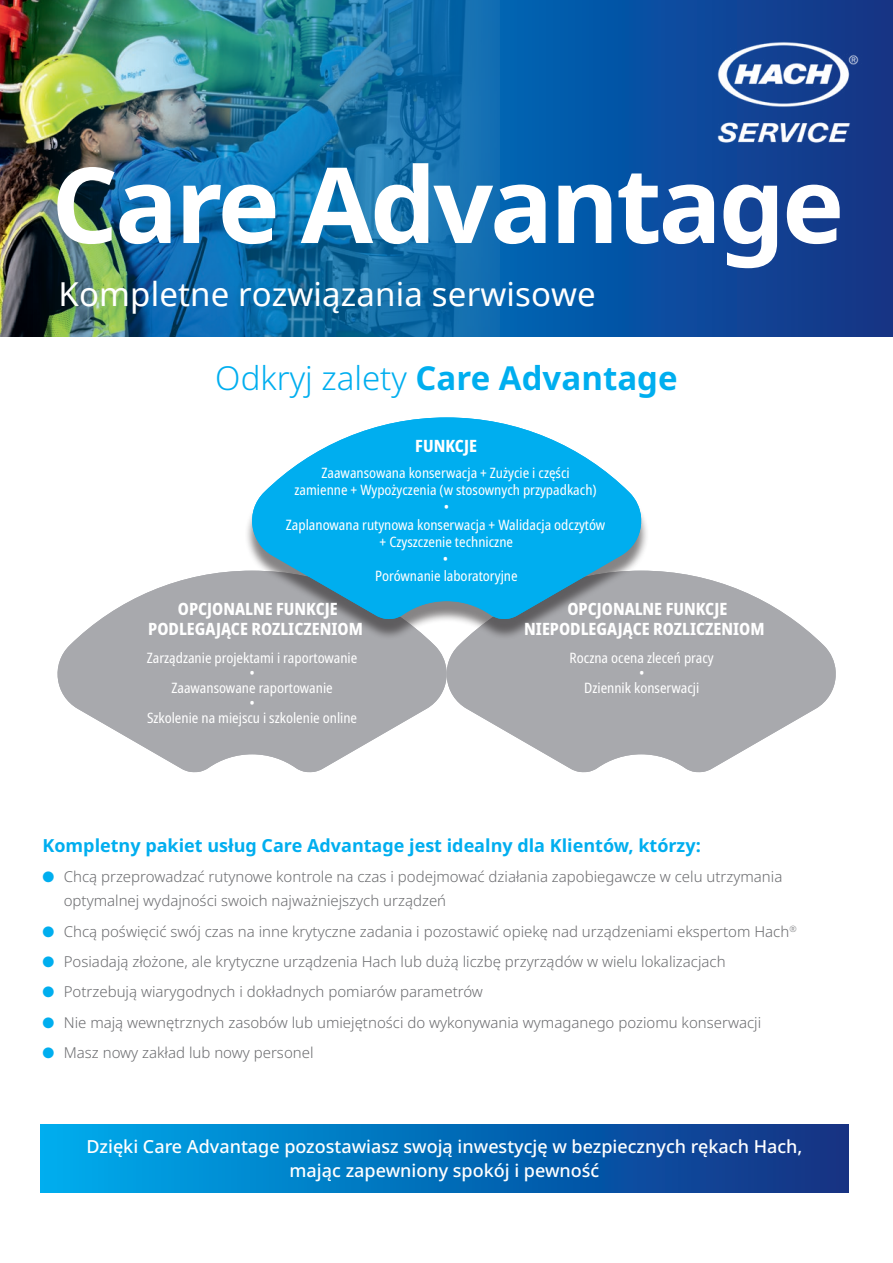
<style>
.page{position:relative;width:893px;height:1263px;background:#fff}
.page>*{position:absolute;margin:0;border:0;box-sizing:border-box;transform-origin:0 0}
.t1{font:700 105px "Noto Sans";letter-spacing:-.03em;color:#fff}
.t2{font:33px "Noto Sans";letter-spacing:.005em;color:#fff}
.t3{font:700 33px "Noto Sans";color:#00aeef}
.t4{font:500 18px/24px "Noto Sans";color:#fff;text-align:center}
.t5{font:700 18px "Noto Sans";color:#00aeef}
.t6{font:800 condensed 16.8px/20.2px "Noto Sans";color:#fff;text-align:center}
.t7{font:300 15px/24px "Noto Sans";color:#6c6d70}
.t8{font:condensed 14.25px/17.1px "Noto Sans";color:#fff;text-align:center}
.s1{font-weight:300}
.s2{color:#00aeef}
</style>
<div class="page">
<svg style="left:454px;top:571px;width:382px;height:201px;fill:#a8a9ad"></svg>
<svg style="left:57px;top:571px;width:389px;height:201px;fill:#a8a9ad"></svg>
<div style="left:245px;top:424px;width:404px;height:217px;background:#231f20;opacity:.55"></div>
<svg style="left:245px;top:424px;width:403px;height:196px"></svg>
<svg style="left:251px;top:417px;width:390px;height:202px;fill:#00aeef"></svg>
<svg style="left:500px;top:0;width:393px;height:336px"></svg>
<img style="left:0;top:0;width:500px;height:336px">
<img style="left:712px;top:37px;width:151px;height:108px">
<div style="left:40px;top:1125px;width:808px;height:68px;background:linear-gradient(to right,#00acee,#112e83)"></div>
<h1 class="t1" style="left:51px;top:131px;width:794px">Care Advantage</h1>
<h2 class="t2" style="left:58px;top:271px;width:539px">Kompletne rozwiązania serwisowe</h2>
<h2 class="t3" style="left:215px;top:355px;width:464px"><span class="s1">Odkryj zalety</span> Care Advantage</h2>
<p class="t6" style="left:415px;top:435px;width:63px">FUNKCJE</p>
<p class="t8" style="left:286px;top:465px;width:321px">Zaawansowana konserwacja + Zużycie i części<br>zamienne + Wypożyczenia (w stosownych przypadkach)<br>•<br>Zaplanowana rutynowa konserwacja + Walidacja odczytów + Czyszczenie techniczne<br>•<br>Porównanie laboratoryjne</p>
<p class="t6" style="left:148px;top:599px;width:216px">OPCJONALNE FUNKCJE -PODLEGAJĄCE ROZLICZENIOM</p>
<p class="t8" style="left:147px;top:651px;width:212px;line-height:15px">Zarządzanie projektami i raportowanie •<br>Zaawansowane raportowanie<br>•<br>Szkolenie na miejscu i szkolenie online</p>
<p class="t8" style="left:570px;top:651px;width:146px;line-height:15px">Roczna ocena zleceń pracy •<br>Dziennik konserwacji</p>
<p class="t6" style="left:524px;top:599px;width:242px">OPCJONALNE FUNKCJE -NIEPODLEGAJĄCE ROZLICZENIOM</p>
<p class="t5" style="left:43px;top:832px;width:660px">Kompletny pakiet usług Care Advantage jest idealny dla Klientów, którzy:</p>
<p class="t7" style="left:64px;top:865px;width:720px;text-indent:-21px"><span class="s2">●</span> Chcą przeprowadzać rutynowe kontrole na czas i podejmować działania zapobiegawcze w celu utrzymania optymalnej wydajności swoich najważniejszych urządzeń</p>
<p class="t7" style="left:43px;top:919px;width:756px"><span class="s2">●</span> Chcą poświęcić swój czas na inne krytyczne zadania i pozostawić opiekę nad urządzeniami ekspertom Hach<sup>®</sup></p>
<p class="t7" style="left:43px;top:950px;width:685px"><span class="s2">●</span> Posiadają złożone, ale krytyczne urządzenia Hach lub dużą liczbę przyrządów w wielu lokalizacjach</p>
<p class="t7" style="left:43px;top:980px;width:442px"><span class="s2">●</span> Potrzebują wiarygodnych i dokładnych pomiarów parametrów</p>
<p class="t7" style="left:43px;top:1010px;width:720px"><span class="s2">●</span> Nie mają wewnętrznych zasobów lub umiejętności do wykonywania wymaganego poziomu konserwacji</p>
<p class="t7" style="left:43px;top:1041px;width:273px"><span class="s2">●</span> Masz nowy zakład lub nowy personel</p>
<p class="t4" style="left:86px;top:1135px;width:718px">Dzięki Care Advantage pozostawiasz swoją inwestycję w bezpiecznych rękach Hach, mając zapewniony spokój i pewność</p>
</div>
